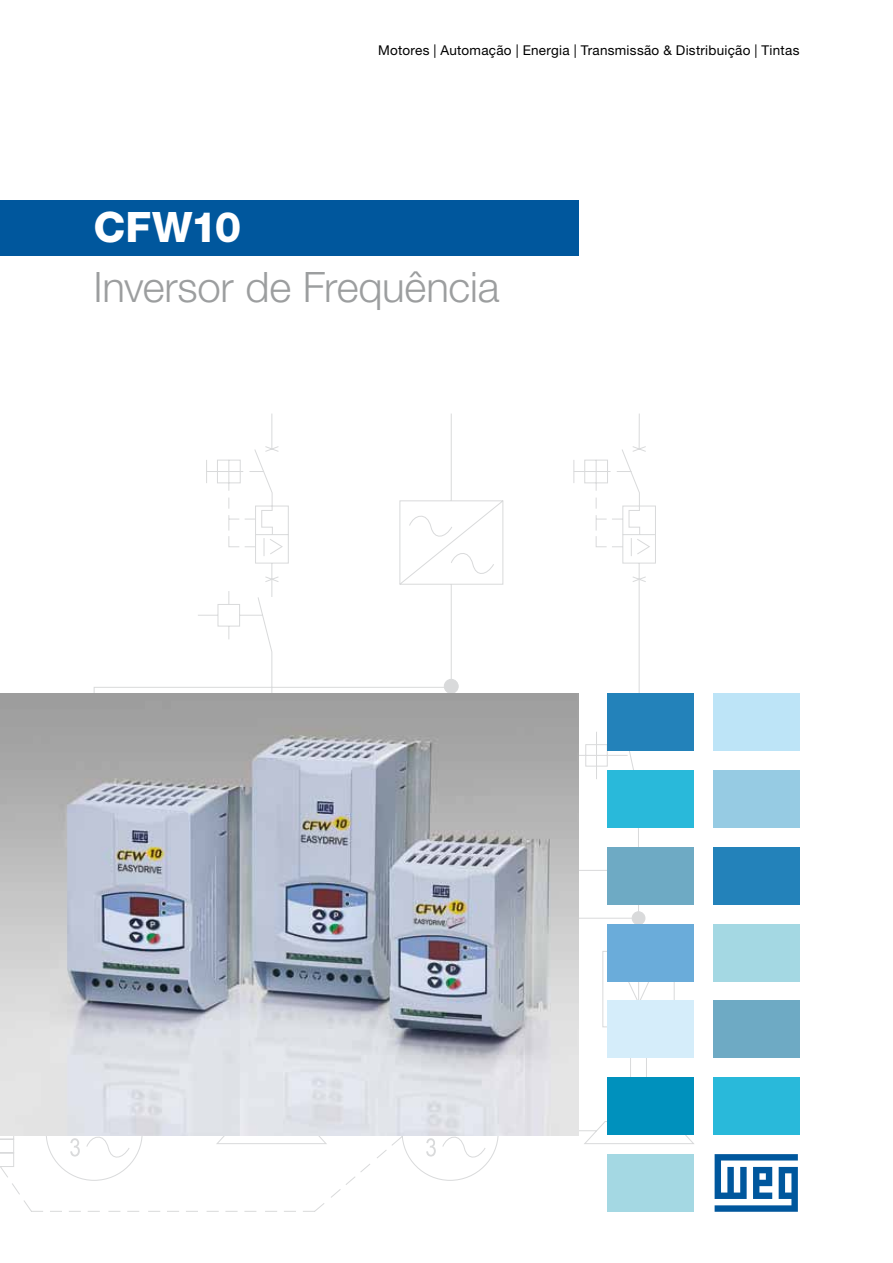
<style>
.page{position:relative;width:893px;height:1263px;background:#fff}
.page>*{position:absolute;margin:0;border:0;box-sizing:border-box;transform-origin:0 0}
.t1{font:300 42px "Helvetica Neue LT Pro";letter-spacing:-.005em;color:#9c9e9f}
.t2{font:800 42px "Helvetica Neue LT Pro";letter-spacing:-.02em;color:#fff}
.t3{font:13.5px "Helvetica Neue LT Pro";letter-spacing:.02em;color:#000}
</style>
<div class="page">
<svg style="left:0;top:413px;width:694px;height:799px"></svg>
<svg style="left:70px;top:1138px;width:10px;height:18px"></svg>
<svg style="left:426px;top:1138px;width:10px;height:18px"></svg>
<div style="left:632px;top:912px;width:13px;height:12px;background:#d9dadb;border-radius:50%"></div>
<div style="left:632px;top:911px;width:13px;height:14px;border:1px solid #d9dadb;border-radius:50%"></div>
<div style="left:444px;top:679px;width:14px;height:14px;background:#d9dadb;border-radius:50%"></div>
<div style="left:444px;top:679px;width:15px;height:15px;border:1px solid #d9dadb;border-radius:50%"></div>
<div style="left:607px;top:770px;width:87px;height:58px;background:#29b9da"></div>
<div style="left:607px;top:847px;width:87px;height:57px;background:#6eaac4"></div>
<div style="left:713px;top:770px;width:86px;height:58px;background:#96cbe3"></div>
<div style="left:713px;top:847px;width:86px;height:57px;background:#2382ba"></div>
<div style="left:607px;top:924px;width:87px;height:57px;background:#6aacda"></div>
<div style="left:713px;top:924px;width:86px;height:57px;background:#a4d8e3"></div>
<div style="left:607px;top:1000px;width:87px;height:58px;background:#d5edfa"></div>
<div style="left:713px;top:1000px;width:86px;height:58px;background:#6eaac4"></div>
<div style="left:607px;top:1077px;width:87px;height:58px;background:#0091bd"></div>
<div style="left:713px;top:1077px;width:86px;height:58px;background:#29b9da"></div>
<div style="left:607px;top:1154px;width:87px;height:58px;background:#a4d8e3"></div>
<div style="left:607px;top:693px;width:87px;height:58px;background:#2382ba"></div>
<div style="left:713px;top:693px;width:86px;height:58px;background:#bde4f7"></div>
<svg style="left:715px;top:1154px;width:83px;height:58px"></svg>
<div style="left:0;top:200px;width:578px;height:55px;background:#00579d"></div>
<img style="left:0;top:693px;width:578px;height:443px">
<p class="t3" style="left:378px;top:42px;width:423px">Motores | Automação | Energia | Transmissão &amp; Distribuição | Tintas</p>
<h1 class="t2" style="left:94px;top:202px;width:149px">CFW10</h1>
<h1 class="t1" style="left:94px;top:261px;width:407px">Inversor de Frequência</h1>
</div>
